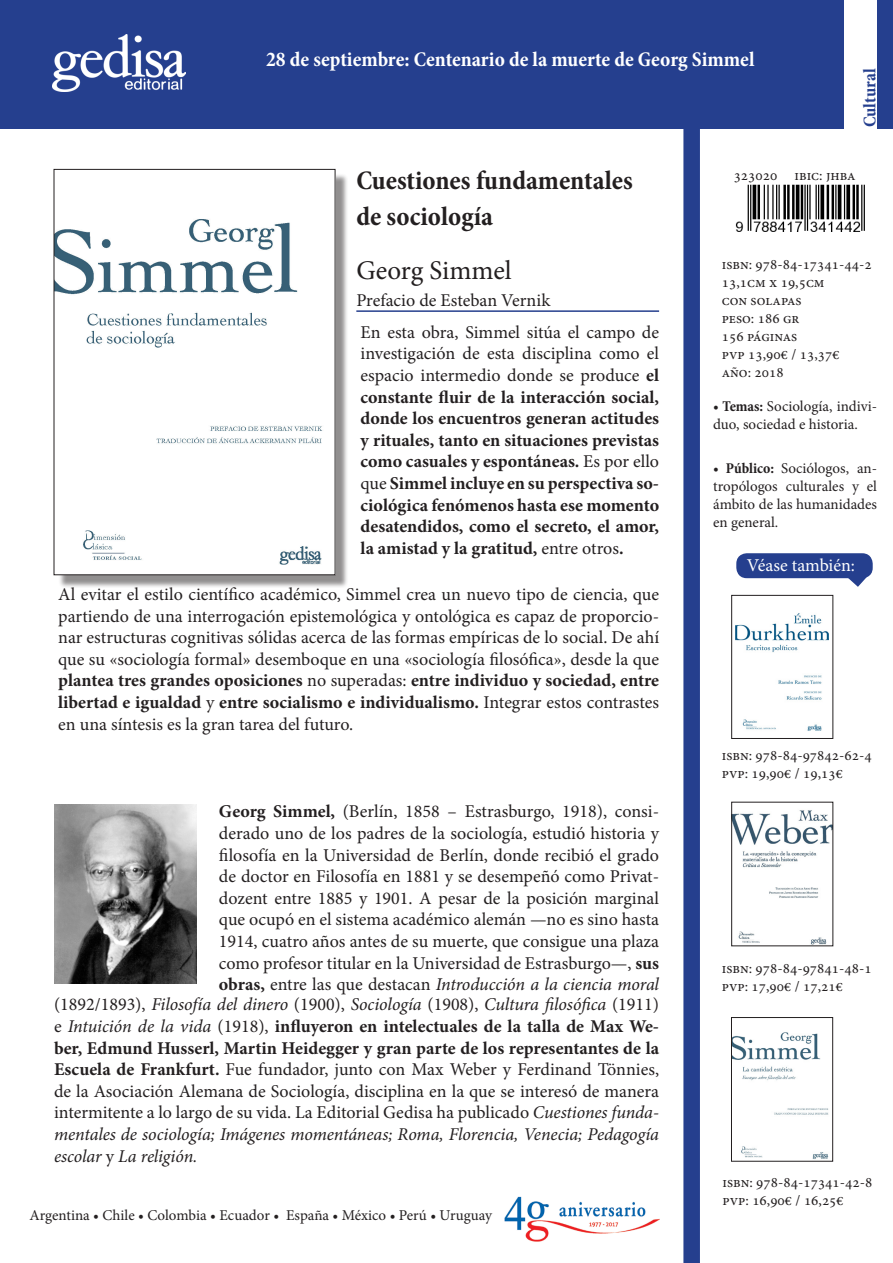
<style>
.page{position:relative;width:893px;height:1263px;background:#fff}
.page>*{position:absolute;margin:0;border:0;box-sizing:border-box;transform-origin:0 0}
.t1{font:700 condensed 27px/36px "Minion Pro";color:#231f20}
.t2{font:27px "Minion Pro";color:#231f20}
.Clasificación{font:700 condensed 21px "Minion Pro";color:#fff}
.Autores{font:18px/21.6px "Minion Pro";color:#231f20;text-align:justify}
.Indice{font:18px/21.6px "Minion Pro";color:#231f20;text-align:justify}
.Indice-2{font:700 18px/21.6px "Minion Pro";color:#231f20;text-align:justify}
.t3{font:18px "Minion Pro";color:#fff}
.Clasificación-2{font:700 condensed 18px "Minion Pro";color:#253f8e}
.Datos_técnicos{font:15px "Minion Pro";color:#231f20}
.Temas_y_público{font:15px/18px "Minion Pro";color:#231f20}
.s1{font-weight:400}
.s2{font-weight:700}
.s3{font-style:italic}
.s4{font-weight:700;font-stretch:condensed}
</style>
<div class="page">
<div style="left:0;top:0;width:893px;height:128px;background:#253f8e"></div>
<div style="left:844px;top:0;width:33px;height:129px;background:#fff"></div>
<img style="left:504px;top:1196px;width:155px;height:46px">
<div style="left:58px;top:174px;width:291px;height:414px;background:#231f20;opacity:.5"></div>
<img style="left:56px;top:174px;width:277px;height:399px">
<svg style="left:841px;top:556px;width:31px;height:31px"></svg>
<div style="left:736px;top:553px;width:137px;height:25px;background:#253f8e;border-radius:10px"></div>
<hr style="left:356px;top:310px;width:303px;height:2px;background:#253f8e">
<div style="left:683px;top:120px;width:17px;height:1143px;background:#253f8e"></div>
<img style="left:53px;top:34px;width:133px;height:57px">
<img style="left:735px;top:184px;width:130px;height:48px">
<img style="left:54px;top:804px;width:142px;height:180px">
<img style="left:733px;top:810px;width:98px;height:134px">
<div style="left:731px;top:802px;width:102px;height:144px;border:1px solid #231f20"></div>
<img style="left:736px;top:613px;width:93px;height:118px">
<div style="left:731px;top:595px;width:102px;height:144px;border:1px solid #231f20"></div>
<img style="left:733px;top:1032px;width:96px;height:127px">
<div style="left:731px;top:1017px;width:102px;height:144px;border:1px solid #231f20"></div>
<p class="Clasificación" style="left:266px;top:44px;width:490px">28 de septiembre: Centenario de la muerte de Georg Simmel</p>
<p class="Clasificación-2" style="left:857px;top:127px;width:60px;rotate:-90deg">Cultural</p>
<p class="t1" style="left:356px;top:162px;width:278px">Cuestiones fundamentales de sociología</p>
<p class="t2" style="left:356px;top:252px;width:157px">Georg Simmel</p>
<p class="Autores" style="left:356px;top:290px;width:195px">Prefacio de Esteban Vernik</p>
<p class="Indice-2" style="left:361px;top:321px;width:300px"><span class="s1">En esta obra, Simmel sitúa el campo de investigación de esta disciplina como el espacio intermedio donde se produce</span> el constante fluir de la interacción social, donde los encuentros generan actitudes y rituales, tanto en situaciones previstas como casuales y espontáneas. <span class="s1">Es por ello que</span> Simmel incluye en su perspectiva so&shy;ciológica fenómenos hasta ese momento desatendidos, como el secreto, el amor, la amistad y la gratitud, <span class="s1">entre otros</span>.</p>
<p class="Indice" style="left:58px;top:583px;width:602px">Al evitar el estilo científico académico, Simmel crea un nuevo tipo de ciencia, que partiendo de una interrogación epistemológica y ontológica es capaz de proporcio&shy;nar estructuras cognitivas sólidas acerca de las formas empíricas de lo social. De ahí que su «sociología formal» desemboque en una «sociología filosófica», desde la que <span class="s2">plantea tres grandes oposiciones</span> no superadas: <span class="s2">entre individuo y sociedad, entre libertad e igualdad</span> y <span class="s2">entre socialismo e individualismo.</span> Integrar estos contrastes en una síntesis es la gran tarea del futuro.</p>
<p class="Autores" style="left:219px;top:801px;width:442px"><span class="s2">Georg Simmel,</span> (Berlín, 1858 – Estrasburgo, 1918), consi&shy;derado uno de los padres de la sociología, estudió historia y filosofía en la Universidad de Berlín, donde recibió el grado de doctor en Filosofía en 1881 y se desempeñó como Privat&shy;dozent entre 1885 y 1901. A pesar de la posición marginal que ocupó en el sistema académico alemán —no es sino hasta 1914, cuatro años antes de su muerte, que consigue una plaza como profesor titular en la Universidad de Estrasburgo—, <span class="s2">sus obras,</span> entre las que destacan <span class="s3">Introducción a la ciencia moral</span></p>
<p class="Autores" style="left:54px;top:994px;width:607px">(1892/1893), <span class="s3">Filosofía del dinero</span> (1900), <span class="s3">Sociología</span> (1908), <span class="s3">Cultura filosófica</span> (1911) e <span class="s3">Intuición de la vida</span> (1918), <span class="s2">influyeron en intelectuales de la talla de Max We&shy;ber, Edmund Husserl, Martin Heidegger y gran parte de los representantes de la Escuela de Frankfurt.</span> Fue fundador, junto con Max Weber y Ferdinand Tönnies, de la Asociación Alemana de Sociología, disciplina en la que se interesó de manera intermitente a lo largo de su vida. La Editorial Gedisa ha publicado <span class="s3">Cuestiones funda&shy;mentales de sociología; Imágenes momentáneas; Roma, Florencia, Venecia; Pedagogía escolar</span> y <span class="s3">La religión.</span></p>
<p class="Temas_y_público" style="left:29px;top:1206px;width:464px">Argentina • Chile • Colombia • Ecuador • España • México • Perú • Uruguay</p>
<p class="Temas_y_público" style="left:734px;top:167px;width:123px">323020 ibic: jhba</p>
<p class="Datos_técnicos" style="left:722px;top:254px;width:151px">isbn: 978-84-17341-44-2</p>
<p class="Datos_técnicos" style="left:722px;top:272px;width:104px">13,1cm x 19,5cm</p>
<p class="Datos_técnicos" style="left:722px;top:290px;width:81px">con solapas</p>
<p class="Datos_técnicos" style="left:722px;top:308px;width:79px">peso: 186 gr</p>
<p class="Datos_técnicos" style="left:722px;top:326px;width:77px">156 páginas</p>
<p class="Datos_técnicos" style="left:722px;top:344px;width:119px">pvp 13,90€ / 13,37€</p>
<p class="Datos_técnicos" style="left:722px;top:362px;width:63px">año: 2018</p>
<p class="Temas_y_público" style="left:713px;top:397px;width:165px"><span class="s4">• Temas:</span> Sociología, indivi&shy;duo, sociedad e historia.</p>
<p class="Temas_y_público" style="left:713px;top:459px;width:165px;text-align:justify"><span class="s4">• Público:</span> Sociólogos, an&shy;tropólogos culturales y el ámbito de las humanidades en general.</p>
<p class="t3" style="left:747px;top:553px;width:110px">Véase también:</p>
<p class="Datos_técnicos" style="left:722px;top:745px;width:151px">isbn: 978-84-97842-62-4</p>
<p class="Datos_técnicos" style="left:722px;top:763px;width:123px">pvp: 19,90€ / 19,13€</p>
<p class="Datos_técnicos" style="left:722px;top:958px;width:151px">isbn: 978-84-97841-48-1</p>
<p class="Datos_técnicos" style="left:722px;top:976px;width:123px">pvp: 17,90€ / 17,21€</p>
<p class="Datos_técnicos" style="left:722px;top:1172px;width:151px">isbn: 978-84-17341-42-8</p>
<p class="Datos_técnicos" style="left:722px;top:1190px;width:123px">pvp: 16,90€ / 16,25€</p>
</div>
